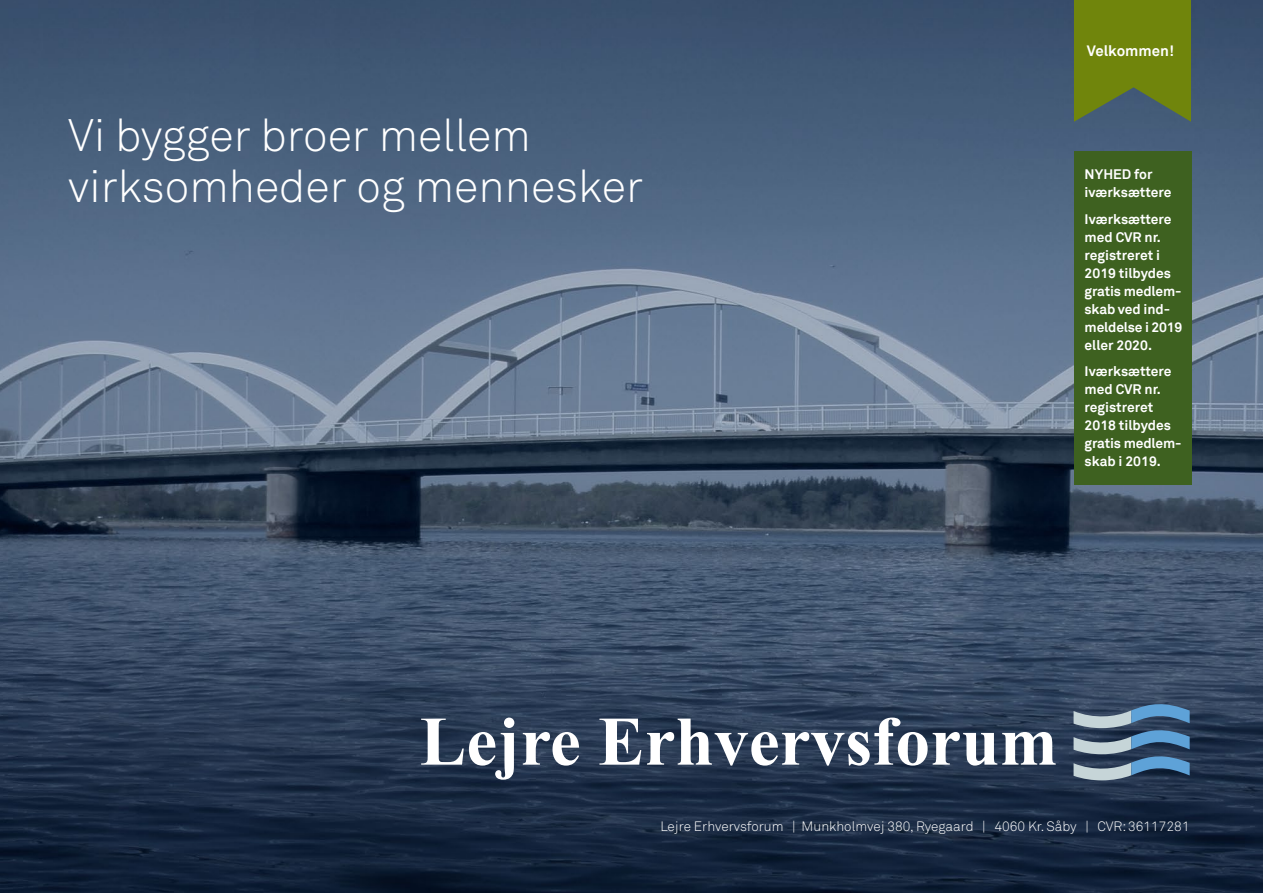
<style>
.page{position:relative;width:1263px;height:893px;background:#fff}
.page>*{position:absolute;margin:0;border:0;box-sizing:border-box;transform-origin:0 0}
.t1{font:300 45px/51px "Akkurat";color:#fff}
.t2{font:700 15px "Akkurat";color:#fff}
.t3{font:700 13.8px/18px "Akkurat";color:#fff}
.t4{font:300 13.5px "Akkurat";color:#fff}
</style>
<div class="page">
<img style="left:0;top:0;width:1263px;height:893px">
<svg style="left:421px;top:718px;width:93px;height:62px"></svg>
<svg style="left:523px;top:732px;width:56px;height:34px"></svg>
<svg style="left:599px;top:719px;width:42px;height:46px"></svg>
<svg style="left:647px;top:718px;width:409px;height:48px"></svg>
<svg style="left:1073px;top:701px;width:117px;height:79px;background:#587590"></svg>
<svg style="left:1074px;top:0;width:117px;height:122px;background:#697e1b"></svg>
<div style="left:1074px;top:151px;width:117px;height:334px;background:#3e6120"></div>
<h1 class="t1" style="left:68px;top:111px;width:577px">Vi bygger broer mellem virksomheder og mennesker</h1>
<p class="t2" style="left:1087px;top:41px;width:89px">Velkommen!</p>
<p class="t3" style="left:1084px;top:165px;width:88px">NYHED for iværksættere</p>
<p class="t3" style="left:1084px;top:210px;width:99px">Iværksættere med CVR nr. registreret i<br>2019 tilbydes gratis medlem&shy;skab ved ind&shy;meldelse i 2019 eller 2020.</p>
<p class="t3" style="left:1084px;top:362px;width:98px">Iværksættere med CVR nr. registreret<br>2018 tilbydes gratis medlem&shy;skab i 2019.</p>
<p class="t4" style="left:660px;top:818px;width:531px">Lejre Erhvervsforum | Munkholmvej 380, Ryegaard | 4060 Kr. Såby | CVR: 36117281</p>
</div>
